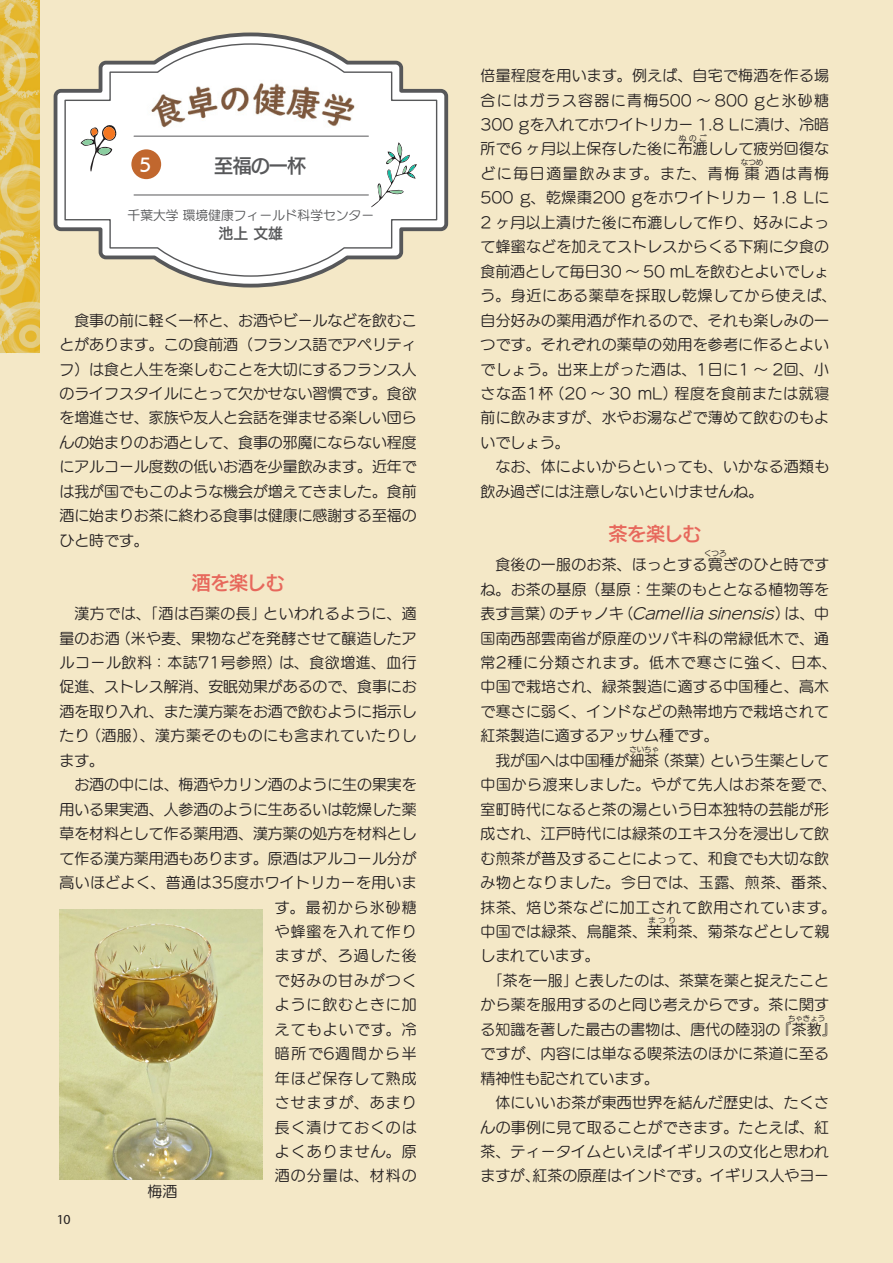
<style>
.page{position:relative;width:893px;height:1263px;background:#f4e8c7}
.page>*{position:absolute;margin:0;border:0;box-sizing:border-box;transform-origin:0 0}
.薬草_見出し{font:19.2px "UD Kakugo Large Pr 6 N DB";letter-spacing:-.025em;color:#e7685c}
.t1{font:19.2px "UD Kakugo Large Pr 6 N DB";letter-spacing:-.05em;color:#57585a}
.t2{font:16.95px "UD Kakugo Large Pr 6 N DB";color:#fff}
.HAB_本文{font:14.85px/24.5px "UD Marugo Large Pr 6 N M";letter-spacing:.02em;color:#231f20}
.薬草_見出し-2{font:14.85px/24.5px "UD Marugo Large Pr 6 N M";color:#231f20;text-align:justify}
.HAB_本文-2{font:14.85px "UD Marugo Large Pr 6 N M";color:#231f20}
.HAB_本文-3{font:14.85px "UD Marugo Large Pr 6 N M";letter-spacing:.105em;color:#231f20}
.t3{font:14.85px "UD Kakugo Large Pr 6 N DB";color:#57585a}
.t4{font:13.8px "Myriad Pro";color:#231f20}
.t5{font:12.75px "UD Marugo Large Pr 6 N M";color:#57585a}
.HAB_本文-4{font:7.5px "UD Marugo Large Pr 6 N M";color:#231f20}
.s1{font-style:italic}
</style>
<div class="page">
<img style="left:0;top:0;width:39px;height:354px">
<svg style="left:52px;top:31px;width:398px;height:258px"></svg>
<svg style="left:64px;top:43px;width:374px;height:234px"></svg>
<hr style="left:134px;top:136px;width:234px;height:1px;background:#57585a">
<hr style="left:134px;top:195px;width:234px;height:1px;background:#57585a">
<div style="left:131px;top:149px;width:30px;height:30px;background:#c1672e;border-radius:50%"></div>
<img style="left:141px;top:74px;width:221px;height:60px">
<svg style="left:81px;top:125px;width:36px;height:46px"></svg>
<svg style="left:91px;top:128px;width:6px;height:8px"></svg>
<svg style="left:371px;top:142px;width:46px;height:65px"></svg>
<img style="left:60px;top:909px;width:202px;height:270px">
<p class="t2" style="left:140px;top:155px;width:13px">5</p>
<p class="t1" style="left:214px;top:155px;width:93px">至福の一杯</p>
<p class="t5" style="left:128px;top:208px;width:248px">千葉大学 環境健康フィールド科学センター</p>
<p class="t3" style="left:219px;top:225px;width:66px">池上文雄</p>
<p class="薬草_見出し-2" style="left:60px;top:308px;width:359px">　食事の前に軽く一杯と、お酒やビールなどを飲むことがあります。この食前酒（フランス語でアペリティフ）は食と人生を楽しむことを大切にするフランス人のライフスタイルにとって欠かせない習慣です。食欲を増進させ、家族や友人と会話を弾ませる楽しい団らんの始まりのお酒として、食事の邪魔にならない程度にアルコール度数の低いお酒を少量飲みます。近年では我が国でもこのような機会が増えてきました。食前酒に始まりお茶に終わる食事は健康に感謝する至福のひと時です。</p>
<p class="薬草_見出し" style="left:192px;top:572px;width:94px">酒を楽しむ</p>
<p class="HAB_本文" style="left:60px;top:602px;width:359px;text-align:justify;text-indent:15px">漢方では、「酒は百薬の長」といわれるように、適量のお酒（米や麦、果物などを発酵させて醸造したアルコール飲料：本誌71号参照）は、食欲増進、血行促進、ストレス解消、安眠効果があるので、食事にお酒を取り入れ、また漢方薬をお酒で飲むように指示したり（酒服）、漢方薬そのものにも含まれていたりします。</p>
<p class="HAB_本文" style="left:60px;top:773px;width:359px;text-align:right">お酒の中には、梅酒やカリン酒のように生の果実を用いる果実酒、人参酒のように生あるいは乾燥した薬草を材料として作る薬用酒、漢方薬の処方を材料として作る漢方薬用酒もあります。原酒はアルコール分が高いほどよく、普通は35度ホワイトリカーを用います。最初から氷砂糖<br>や蜂蜜を入れて作り<br>ますが、ろ過した後<br>で好みの甘みがつく<br>ように飲むときに加<br>えてもよいです。冷<br>暗所で6週間から半<br>年ほど保存して熟成<br>させますが、あまり<br>長く漬けておくのは<br>よくありません。原<br>酒の分量は、材料の</p>
<p class="HAB_本文" style="left:147px;top:1180px;width:31px">梅酒</p>
<p class="t4" style="left:57px;top:1210px;width:15px">10</p>
<p class="HAB_本文" style="left:480px;top:64px;width:350px;text-align:justify">倍量程度を用います。例えば、自宅で梅酒を作る場合にはガラス容器に青梅500 ～ 800 gと氷砂糖300 gを入れてホワイトリカー 1.8 Lに漬け、冷暗所で6 ヶ月以上保存した後に布漉しして疲労回復な</p>
<p class="HAB_本文-4" style="left:679px;top:134px;width:29px">ぬのご</p>
<p class="HAB_本文-3" style="left:480px;top:165px;width:350px">どに毎日適量飲みます。また、青梅棗酒は青梅</p>
<p class="HAB_本文-4" style="left:741px;top:158px;width:24px">なつめ</p>
<p class="HAB_本文" style="left:480px;top:186px;width:357px">500 g、乾燥棗200 gをホワイトリカー 1.8 Lに<br>2 ヶ月以上漬けた後に布漉しして作り、好みによって蜂蜜などを加えてストレスからくる下痢に夕食の食前酒として毎日30 ～ 50 mLを飲むとよいでしょう。身近にある薬草を採取し乾燥してから使えば、自分好みの薬用酒が作れるので、それも楽しみの一つです。それぞれの薬草の効用を参考に作るとよいでしょう。出来上がった酒は、1日に1 ～ 2回、小さな盃1杯（20 ～ 30 mL）程度を食前または就寝前に飲みますが、水やお湯などで薄めて飲むのもよいでしょう。</p>
<p class="HAB_本文" style="left:480px;top:455px;width:350px;text-indent:15px">なお、体によいからといっても、いかなる酒類も飲み過ぎには注意しないといけませんね。</p>
<p class="薬草_見出し" style="left:608px;top:523px;width:94px">茶を楽しむ</p>
<p class="HAB_本文" style="left:495px;top:553px;width:335px">食後の一服のお茶、ほっとする寛ぎのひと時です</p>
<p class="HAB_本文-4" style="left:704px;top:549px;width:24px">くつろ</p>
<p class="HAB_本文" style="left:480px;top:577px;width:358px">ね。お茶の基原 （基原：生薬のもととなる植物等を表す言葉）のチャノキ（<span class="s1">Camelliasinensis</span>）は、中国南西部雲南省が原産のツバキ科の常緑低木で、通常2種に分類されます。低木で寒さに強く、日本、中国で栽培され、緑茶製造に適する中国種と、高木で寒さに弱く、インドなどの熱帯地方で栽培されて紅茶製造に適するアッサム種です。</p>
<p class="HAB_本文-2" style="left:495px;top:752px;width:335px">我が国へは中国種が細茶（茶葉）という生薬として</p>
<p class="HAB_本文-4" style="left:629px;top:745px;width:31px">さいちゃ</p>
<p class="HAB_本文" style="left:480px;top:773px;width:358px">中国から渡来しました。やがて先人はお茶を愛で、室町時代になると茶の湯という日本独特の芸能が形成され、江戸時代には緑茶のエキス分を浸出して飲む煎茶が普及することによって、和食でも大切な飲み物となりました。今日では、玉露、煎茶、番茶、抹茶、焙じ茶などに加工されて飲用されています。中国では緑茶、烏龍茶、茉莉茶、菊茶などとして親</p>
<p class="HAB_本文-4" style="left:648px;top:916px;width:29px">まつり</p>
<p class="HAB_本文-2" style="left:480px;top:947px;width:121px">しまれています。</p>
<p class="HAB_本文" style="left:480px;top:968px;width:358px;text-align:center">「茶を一服」と表したのは、茶葉を薬と捉えたことから薬を服用するのと同じ考えからです。茶に関する知識を著した最古の書物は、唐代の陸羽の『茶教』</p>
<p class="HAB_本文-4" style="left:788px;top:1014px;width:39px">ちゃきょう</p>
<p class="HAB_本文" style="left:480px;top:1042px;width:350px">ですが、内容には単なる喫茶法のほかに茶道に至る精神性も記されています。</p>
<p class="HAB_本文" style="left:480px;top:1091px;width:350px;text-align:justify;text-indent:15px">体にいいお茶が東西世界を結んだ歴史は、たくさんの事例に見て取ることができます。たとえば、紅茶、ティータイムといえばイギリスの文化と思われますが、紅茶の原産はインドです。イギリス人やヨー</p>
</div>
